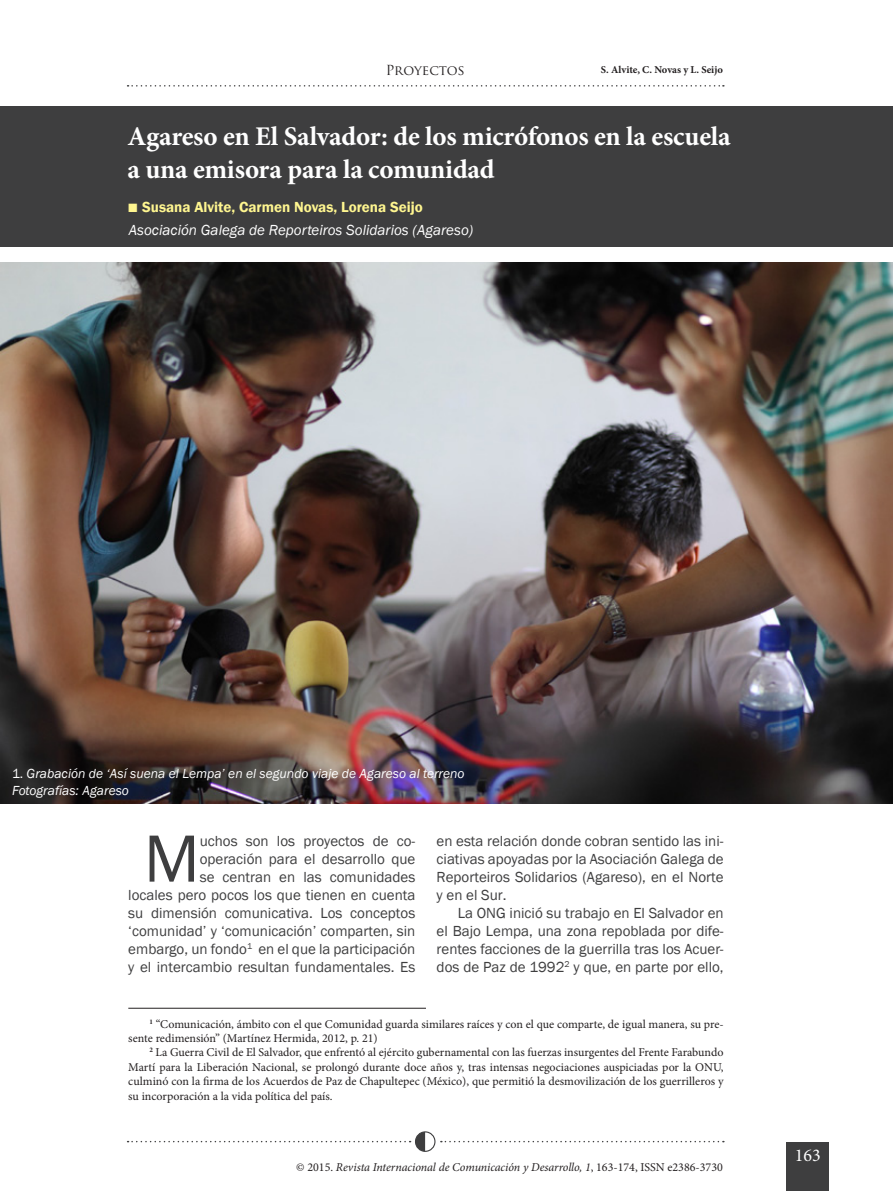
<style>
.page{position:relative;width:893px;height:1191px;background:#fff}
.page>*{position:absolute;margin:0;border:0;box-sizing:border-box;transform-origin:0 0}
.t1{font:69px "Franklin Gothic";color:#3e3e3f}
.titulos{font:700 27px/33px "Minion Pro";letter-spacing:-.01em;color:#fff}
.t2{font:18px "Minion Pro";color:#fff}
.t3{font:15px/18px "Franklin Gothic";color:#3e3e3f;text-align:justify}
.t4{font:italic 15px "Franklin Gothic";color:#fff}
.t5{font:600 15px "Franklin Gothic";color:#fff690}
.t6{font:italic 13.5px/16.6px "Franklin Gothic";color:#fff}
.t7{font:13.5px "Trajan Pro";color:#231f20}
.t8{font:12px/14.4px "Minion Pro";color:#231f20}
.t9{font:italic 12px "Minion Pro";letter-spacing:-.005em;color:#231f20}
.t10{font:700 10.5px "Minion Pro";color:#231f20}
.s1{font-family:"Century Gothic";font-weight:700;font-style:italic;font-size:18px}
.s2{font-style:normal}
</style>
<div class="page">
<div style="left:787px;top:1142px;width:42px;height:49px;background:#3e3e3f"></div>
<div style="left:415px;top:1131px;width:20px;height:20px;border:1px solid #3e3e3f;border-radius:50%"></div>
<svg style="left:128px;top:1131px;width:297px;height:20px"></svg>
<svg style="left:128px;top:85px;width:596px;height:2px"></svg>
<svg style="left:441px;top:1140px;width:283px;height:2px"></svg>
<div style="left:0;top:106px;width:893px;height:141px;background:#3e3e3f"></div>
<img style="left:0;top:262px;width:893px;height:542px">
<hr style="left:128px;top:1007px;width:298px;height:1px;background:#231f20">
<p class="t7" style="left:386px;top:62px;width:81px">Proyectos</p>
<p class="t10" style="left:601px;top:62px;width:124px">S. Alvite, C. Novas y L. Seijo</p>
<p class="titulos" style="left:128px;top:120px;width:605px">Agareso en El Salvador: de los micrófonos en la escuela a una emisora para la comunidad</p>
<p class="t5" style="left:128px;top:198px;width:297px"><span class="s1">■</span> Susana Alvite, Carmen Novas, Lorena Seijo</p>
<p class="t4" style="left:129px;top:220px;width:346px">Asociación Galega de Reporteiros Solidarios (Agareso)</p>
<p class="t6" style="left:12px;top:765px;width:454px"><span class="s2">1.</span> Grabación de ‘Así suena el Lempa’ en el segundo viaje de Agareso al terreno<br>Fotografías: Agareso</p>
<p class="t3" style="left:128px;top:832px;width:289px;text-align:right">uchos son los proyectos de co-<br>operación para el desarrollo que<br>se centran en las comunidades<br>locales pero pocos los que tienen en cuenta su dimensión comunicativa. Los conceptos ‘comunidad’ y ‘comunicación’ comparten, sin embargo, un fondo<sup>1</sup> en el que la participación y el intercambio resultan fundamentales. Es</p>
<p class="t3" style="left:437px;top:832px;width:289px">en esta relación donde cobran sentido las ini&shy;ciativas apoyadas por la Asociación Galega de Reporteiros Solidarios (Agareso), en el Norte y en el Sur.</p>
<p class="t1" style="left:144px;top:815px;width:57px">M</p>
<p class="t3" style="left:437px;top:904px;width:289px;text-indent:21px">La ONG inició su trabajo en El Salvador en el Bajo Lempa, una zona repoblada por dife&shy;rentes facciones de la guerrilla tras los Acuer&shy;dos de Paz de 1992<sup>2</sup> y que, en parte por ello,</p>
<p class="t8" style="left:128px;top:1016px;width:597px;text-indent:21px"><sup>1</sup> “Comunicación, ámbito con el que Comunidad guarda similares raíces y con el que comparte, de igual manera, su pre&shy;sente redimensión” (Martínez Hermida, 2012, p. 21)</p>
<p class="t8" style="left:128px;top:1045px;width:597px;text-align:justify;text-indent:21px"><sup>2</sup> La Guerra Civil de El Salvador, que enfrentó al ejército gubernamental con las fuerzas insurgentes del Frente Farabundo Martí para la Liberación Nacional, se prolongó durante doce años y, tras intensas negociaciones auspiciadas por la ONU, culminó con la firma de los Acuerdos de Paz de Chapultepec (México), que permitió la desmovilización de los guerrilleros y su incorporación a la vida política del país.</p>
<p class="t9" style="left:296px;top:1159px;width:428px"><span class="s2">© 2015.</span> Revista Internacional de Comunicación y Desarrollo, 1<span class="s2">, 163-174, ISSN e2386-3730</span></p>
<p class="t2" style="left:795px;top:1143px;width:27px">163</p>
</div>
